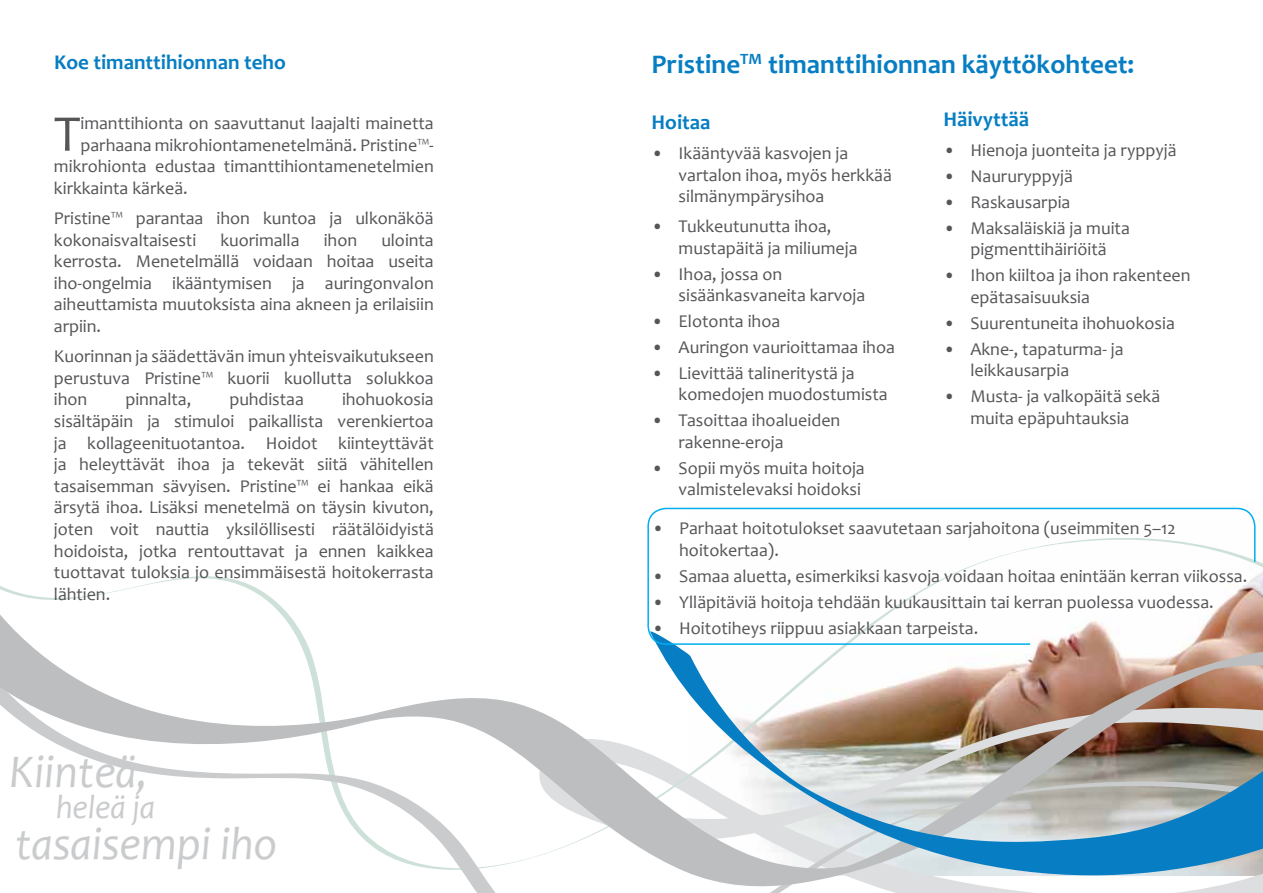
<style>
.page{position:relative;width:1263px;height:893px;background:#fff}
.page>*{position:absolute;margin:0;border:0;box-sizing:border-box;transform-origin:0 0}
.t1{font:52.05px "Candara";color:#565659}
.t2{font:italic 46.95px "Candara";color:#c9cbcd;scale:.95 1}
.t3{font:italic 33.9px "Candara";color:#c9cbcd;scale:.95 1}
.t4{font:700 27px "Candara";color:#077ec3}
.t5{font:700 21px "Candara";color:#077ec3}
.t6{font:18px/21.6px "Candara";color:#565659}
</style>
<div class="page">
<svg style="left:0;top:574px;width:1263px;height:315px"></svg>
<img style="left:649px;top:630px;width:614px;height:252px">
<svg style="left:647px;top:507px;width:609px;height:139px"></svg>
<p class="t5" style="left:54px;top:49px;width:233px">Koe timanttihionnan teho</p>
<h1 class="t1" style="left:54px;top:101px;width:28px">T</h1>
<p class="t6" style="left:80px;top:112px;width:355px">imanttihionta on saavuttanut laajalti mainetta</p>
<p class="t6" style="left:80px;top:134px;width:355px">parhaana mikrohiontamenetelmänä. Pristine™-</p>
<p class="t6" style="left:54px;top:155px;width:381px">mikrohionta edustaa timanttihiontamenetelmien</p>
<p class="t6" style="left:54px;top:177px;width:135px">kirkkainta kärkeä.</p>
<p class="t6" style="left:54px;top:207px;width:381px">Pristine™ parantaa ihon kuntoa ja ulkonäköä kokonaisvaltaisesti</p>
<p class="t6" style="left:54px;top:229px;width:381px;text-align:justify;text-indent:327px">ulointa kerrosta. Menetelmällä voidaan hoitaa useita iho-ongelmia ikääntymisen ja auringonvalon aiheuttamista muutoksista aina akneen ja erilaisiin arpiin.</p>
<p class="t6" style="left:54px;top:345px;width:381px;text-align:justify">Kuorinnan ja säädettävän imun yhteisvaikutukseen perustuva Pristine™ kuorii kuollutta solukkoa ihon</p>
<p class="t6" style="left:221px;top:229px;width:80px">kuorimalla</p>
<p class="t6" style="left:324px;top:229px;width:35px">ihon</p>
<p class="t6" style="left:54px;top:388px;width:381px;text-align:justify;text-indent:288px">ihohuokosia sisältäpäin ja stimuloi paikallista verenkiertoa ja kollageenituotantoa. Hoidot kiinteyttävät ja heleyttävät ihoa ja tekevät siitä vähitellen tasaisemman sävyisen. Pristine™ ei hankaa eikä ärsytä ihoa. Lisäksi menetelmä on täysin kivuton, joten voit nauttia yksilöllisesti räätälöidyistä hoidoista, jotka rentouttavat ja ennen kaikkea tuottavat tuloksia jo ensimmäisestä hoitokerrasta lähtien.</p>
<p class="t6" style="left:125px;top:388px;width:67px">pinnalta,</p>
<p class="t6" style="left:229px;top:388px;width:76px">puhdistaa</p>
<h2 class="t2" style="left:10px;top:742px;width:147px">Kiinteä,</h2>
<h3 class="t3" style="left:56px;top:786px;width:106px">heleä ja</h3>
<h2 class="t2" style="left:15px;top:814px;width:278px">tasaisempi iho</h2>
<h3 class="t4" style="left:652px;top:47px;width:484px">Pristine<sup>TM</sup> timanttihionnan käyttökohteet:</h3>
<p class="t5" style="left:652px;top:109px;width:60px">Hoitaa</p>
<p class="t6" style="left:679px;top:142px;width:215px;text-indent:-27px">• Ikääntyvää kasvojen ja vartalon ihoa, myös herkkää silmänympärysihoa</p>
<p class="t6" style="left:679px;top:215px;width:180px;text-indent:-27px">• Tukkeutunutta ihoa, mustapäitä ja miliumeja</p>
<p class="t6" style="left:679px;top:263px;width:188px;text-indent:-27px">• Ihoa, jossa on sisäänkasvaneita karvoja</p>
<p class="t6" style="left:652px;top:310px;width:130px">• Elotonta ihoa</p>
<p class="t6" style="left:652px;top:336px;width:245px">• Auringon vaurioittamaa ihoa</p>
<p class="t6" style="left:679px;top:362px;width:211px;text-indent:-27px">• Lievittää talineritystä ja komedojen muodostumista</p>
<p class="t6" style="left:679px;top:409px;width:163px;text-indent:-27px">• Tasoittaa ihoalueiden rakenne-eroja</p>
<p class="t6" style="left:652px;top:457px;width:215px;text-align:right">• Sopii myös muita hoitoja valmistelevaksi hoidoksi</p>
<p class="t5" style="left:943px;top:106px;width:87px">Häivyttää</p>
<p class="t6" style="left:943px;top:140px;width:235px">• Hienoja juonteita ja ryppyjä</p>
<p class="t6" style="left:943px;top:165px;width:131px">• Naururyppyjä</p>
<p class="t6" style="left:943px;top:191px;width:129px">• Raskausarpia</p>
<p class="t6" style="left:943px;top:217px;width:188px;text-align:center">• Maksaläiskiä ja muita pigmenttihäiriöitä</p>
<p class="t6" style="left:970px;top:264px;width:222px;text-indent:-27px">• Ihon kiiltoa ja ihon rakenteen epätasaisuuksia</p>
<p class="t6" style="left:943px;top:312px;width:233px">• Suurentuneita ihohuokosia</p>
<p class="t6" style="left:970px;top:338px;width:155px;text-indent:-27px">• Akne-, tapaturma- ja leikkausarpia</p>
<p class="t6" style="left:943px;top:385px;width:218px;text-align:center">• Musta- ja valkopäitä sekä muita epäpuhtauksia</p>
<p class="t6" style="left:679px;top:518px;width:498px;text-indent:-27px">• Parhaat hoitotulokset saavutetaan sarjahoitona (useimmiten 5–12 hoitokertaa).</p>
<p class="t6" style="left:652px;top:565px;width:597px">• Samaa aluetta, esimerkiksi kasvoja voidaan hoitaa enintään kerran viikossa.</p>
<p class="t6" style="left:652px;top:591px;width:563px">• Ylläpitäviä hoitoja tehdään kuukausittain tai kerran puolessa vuodessa.</p>
<p class="t6" style="left:652px;top:617px;width:328px">• Hoitotiheys riippuu asiakkaan tarpeista.</p>
</div>
